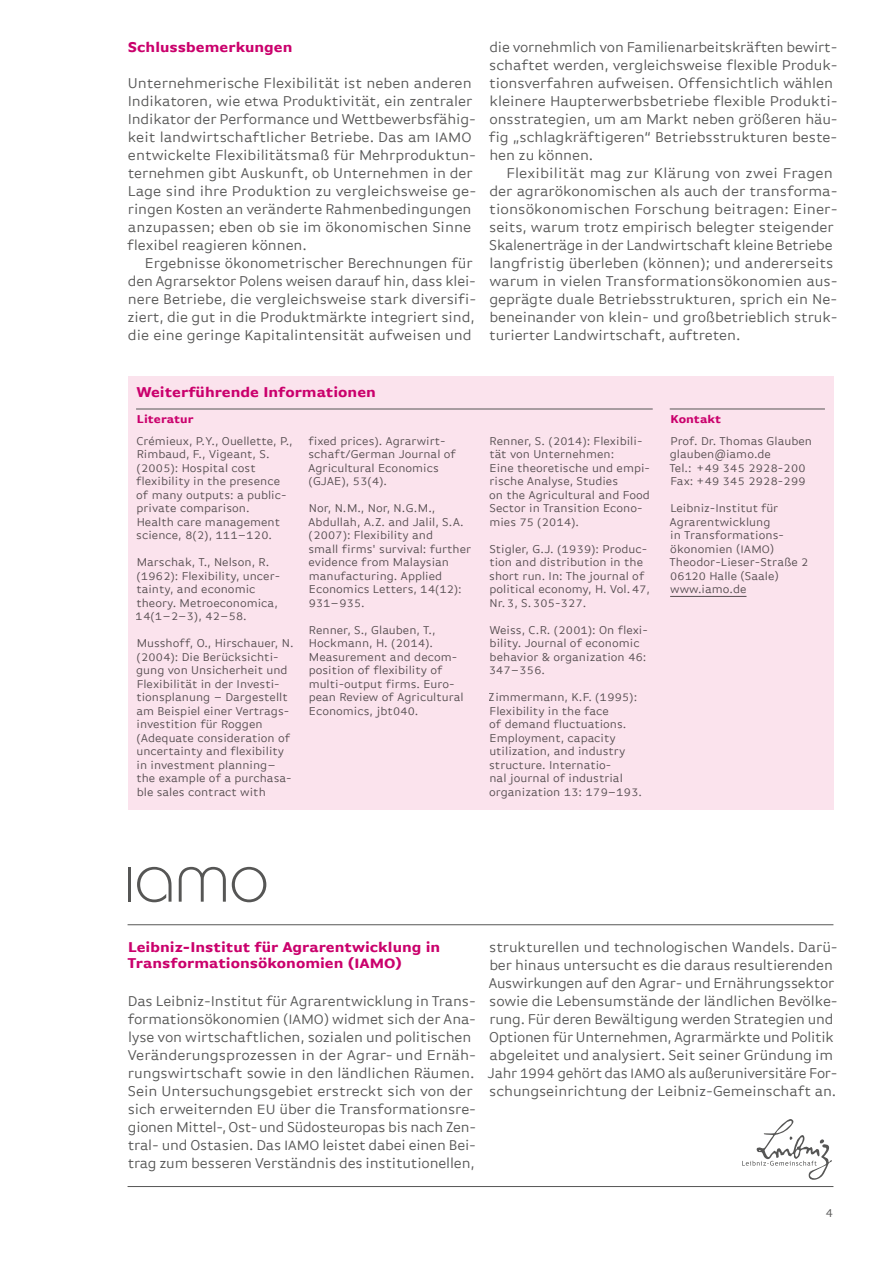
<style>
.page{position:relative;width:893px;height:1263px;background:#fff}
.page>*{position:absolute;margin:0;border:0;box-sizing:border-box;transform-origin:0 0}
.t1{font:15px/18px "Basic Gothic Offc";letter-spacing:-.01em;color:#565655}
.t2{font:700 15px/15.8px "Basic Gothic Offc";color:#ca006c}
.t3{font:12px/13.5px "Basic Gothic Offc";color:#565655}
.t4{font:700 12px "Basic Gothic Offc";color:#ca006c}
.t5{font:11.4px/13.5px "Basic Gothic Offc";letter-spacing:-.03em;color:#565655;scale:1.05 1}
.s1{font-size:14.25px}
.s2{font-size:11.4px}
.s3{font-size:12px}
.s4{font-size:14.7px}
.s5{font-size:14.4px}
</style>
<div class="page">
<div style="left:128px;top:376px;width:705px;height:433px;background:#fbe3ed"></div>
<hr style="left:136px;top:409px;width:517px;height:1px;background:#565655">
<hr style="left:670px;top:596px;width:76px;height:1px;background:#565655">
<hr style="left:670px;top:409px;width:155px;height:1px;background:#565655">
<hr style="left:128px;top:924px;width:705px;height:1px;background:#565655">
<hr style="left:128px;top:1186px;width:705px;height:1px;background:#565655">
<svg style="left:179px;top:867px;width:87px;height:35px"></svg>
<svg style="left:137px;top:867px;width:35px;height:35px"></svg>
<hr style="left:128px;top:867px;width:3px;height:35px;background:#565655">
<svg style="left:742px;top:1119px;width:90px;height:61px"></svg>
<img style="left:224px;top:409px;width:445px;height:401px">
<p class="t2" style="left:128px;top:39px;width:166px">Schlussbemerkungen</p>
<p class="t1" style="left:127px;top:74px;width:351px">Unternehmerische Flexibilität ist neben anderen Indikatoren, wie etwa Produktivität, ein zentraler Indikator der Performance und Wettbewerbsfähig&shy;keit landwirtschaftlicher Betriebe. Das am <span class="s1">IAMO </span>entwickelte Flexibilitätsmaß für Mehrproduktun&shy;ternehmen gibt Auskunft, ob Unternehmen in der Lage sind ihre Produktion zu vergleichsweise ge&shy;ringen Kosten an veränderte Rahmenbedingungen anzupassen; eben ob sie im ökonomischen Sinne flexibel reagieren können.</p>
<p class="t1" style="left:127px;top:254px;width:350px;text-indent:17px">Ergebnisse ökonometrischer Berechnungen für den Agrarsektor Polens weisen darauf hin, dass klei&shy;nere Betriebe, die vergleichsweise stark diversifi&shy;ziert, die gut in die Produktmärkte integriert sind, die eine geringe Kapitalintensität aufweisen und</p>
<p class="t1" style="left:489px;top:38px;width:351px">die vornehmlich von Familienarbeitskräften bewirt&shy;schaftet werden, vergleichsweise flexible Produk&shy;tionsverfahren aufweisen. Offensichtlich wählen kleinere Haupterwerbsbetriebe flexible Produkti&shy;onsstrategien, um am Markt neben größeren häu&shy;fig „schlagkräftigeren“ Betriebsstrukturen beste&shy;hen zu können.</p>
<p class="t1" style="left:489px;top:164px;width:350px;text-indent:17px">Flexibilität mag zur Klärung von zwei Fragen der agrarökonomischen als auch der transforma&shy;tionsökonomischen Forschung beitragen: Einer&shy;seits, warum trotz empirisch belegter steigender Skalenerträge in der Landwirtschaft kleine Betriebe langfristig überleben (können); und andererseits warum in vielen Transformationsökonomien aus&shy;geprägte duale Betriebsstrukturen, sprich ein Ne&shy;beneinander von klein- und großbetrieblich struk&shy;turierter Landwirtschaft, auftreten.</p>
<p class="t2" style="left:136px;top:384px;width:241px">Weiterführende Informationen</p>
<p class="t4" style="left:137px;top:412px;width:58px">Literatur</p>
<p class="t3" style="left:136px;top:434px;width:158px">Crémieux, P.Y., Ouellette, P.,<br>Rimbaud, F., Vigeant, S. (<span class="s2">2005</span>): Hospital cost flexibility in the presence of many outputs: a public&shy;private comparison.<br>Health care management science, <span class="s2">8</span>(<span class="s2">2</span>), <span class="s2">111</span>–<span class="s2">120</span>.</p>
<p class="t3" style="left:136px;top:556px;width:145px">Marschak, T., Nelson, R. (<span class="s2">1962</span>): Flexibility, uncer&shy;tainty, and economic theory. Metroeconomica,</p>
<p class="t5" style="left:136px;top:610px;width:107px">14<span class="s3">(</span>1<span class="s3">–</span>2<span class="s3">–</span>3<span class="s3">),</span> 42<span class="s3">–</span>58<span class="s3">.</span></p>
<p class="t3" style="left:136px;top:637px;width:159px">Musshoff, O., Hirschauer, N. (<span class="s2">2004</span>): Die Berücksichti&shy;gung von Unsicherheit und<br>Flexibilität in der Investi&shy;tionsplanung – Dargestellt am Beispiel einer Vertrags&shy;investition für Roggen (Adequate consideration of uncertainty and flexibility in investment planning– the example of a purchasa&shy;ble sales contract with</p>
<p class="t3" style="left:308px;top:434px;width:149px">fixed prices). Agrarwirt&shy;schaft/German Journal of<br>Agricultural Economics (GJAE), <span class="s2">53</span>(<span class="s2">4</span>).</p>
<p class="t3" style="left:308px;top:502px;width:165px">Nor, N.M., Nor, N.G.M.,<br>Abdullah, A.Z. and Jalil, S.A. (<span class="s2">2007</span>): Flexibility and<br>small firms' survival: further evidence from Malaysian manufacturing. Applied<br>Economics Letters, <span class="s2">14</span>(<span class="s2">12</span>):</p>
<p class="t5" style="left:308px;top:597px;width:55px">931<span class="s3">–</span>935<span class="s3">.</span></p>
<p class="t3" style="left:309px;top:623px;width:157px">Renner, S., Glauben, T.,<br>Hockmann, H. (<span class="s2">2014</span>).<br>Measurement and decom&shy;position of flexibility of multi-output firms. Euro&shy;pean Review of Agricultural<br>Economics, jbt<span class="s2">040</span>.</p>
<p class="t3" style="left:489px;top:434px;width:162px">Renner, S. (<span class="s2">2014</span>): Flexibili&shy;tät von Unternehmen:<br>Eine theoretische und empi&shy;rische Analyse, Studies<br>on the Agricultural and Food<br>Sector in Transition Econo&shy;mies <span class="s2">75</span> (<span class="s2">2014</span>).</p>
<p class="t3" style="left:489px;top:542px;width:162px">Stigler, G.J. (<span class="s2">1939</span>): Produc&shy;tion and distribution in the short run. In: The journal of political economy, H. Vol.<span class="s2">47</span>,<br>Nr. <span class="s2">3</span>, S. <span class="s2">305</span>-<span class="s2">327</span>.</p>
<p class="t3" style="left:489px;top:623px;width:160px">Weiss, C.R. (<span class="s2">2001</span>): On flexi&shy;bility. Journal of economic behavior &amp; organization <span class="s2">46</span>:</p>
<p class="t5" style="left:489px;top:664px;width:55px">347<span class="s3">–</span>356<span class="s3">.</span></p>
<p class="t3" style="left:489px;top:691px;width:155px">Zimmermann, K.F. (<span class="s2">1995</span>):<br>Flexibility in the face<br>of demand fluctuations.<br>Employment, capacity utilization, and industry structure. Internatio-<br>nal journal of industrial organization <span class="s2">13</span>: <span class="s2">179</span>–<span class="s2">193</span>.</p>
<p class="t4" style="left:670px;top:412px;width:52px">Kontakt</p>
<p class="t3" style="left:670px;top:434px;width:144px">Prof. Dr. Thomas Glauben glauben@iamo.de</p>
<p class="t5" style="left:669px;top:461px;width:131px"><span class="s3">Tel.: +</span>49 345 2928<span class="s3">-</span>200<br><span class="s3">Fax: +</span>49 345 2928<span class="s3">-</span>299</p>
<p class="t3" style="left:669px;top:502px;width:140px">Leibniz-Institut für<br>Agrarentwicklung<br>in Transformations&shy;ökonomien (<span class="s2">IAMO</span>)<br>Theodor-Lieser-Straße <span class="s2">2<br>06120</span> Halle (Saale) www.iamo.de</p>
<p class="t2" style="left:128px;top:939px;width:314px">Leibniz-Institut für Agrarentwicklung in<br>Transformationsökonomien <span class="s4">(</span><span class="s1">IAMO</span><span class="s4">)</span></p>
<p class="t1" style="left:127px;top:992px;width:350px">Das Leibniz-Institut für Agrarentwicklung in Trans&shy;formationsökonomien <span class="s5">(</span><span class="s1">IAMO</span><span class="s5">)</span> widmet sich der Ana&shy;lyse von wirtschaftlichen, sozialen und politischen Veränderungsprozessen in der Agrar- und Ernäh&shy;rungswirtschaft sowie in den ländlichen Räumen.<br>Sein Untersuchungsgebiet erstreckt sich von der sich erweiternden <span class="s1">EU</span> über die Transformationsre&shy;gionen Mittel-, Ost- und Südosteuropas bis nach Zen&shy;tral- und Ostasien. Das <span class="s1">IAMO</span> leistet dabei einen Bei&shy;trag zum besseren Verständnis des institutionellen,</p>
<p class="t1" style="left:488px;top:938px;width:352px">strukturellen und technologischen Wandels. Darü&shy;ber hinaus untersucht es die daraus resultierenden Auswirkungen auf den Agrar- und Ernährungssektor sowie die Lebensumstände der ländlichen Bevölke&shy;rung. Für deren Bewältigung werden Strategien und Optionen für Unternehmen, Agrarmärkte und Politik abgeleitet und analysiert. Seit seiner Gründung im Jahr <span class="s1">1994</span> gehört das <span class="s1">IAMO</span> als außeruniversitäre For&shy;schungseinrichtung der Leibniz-Gemeinschaft an.</p>
<p class="t3" style="left:825px;top:1206px;width:9px">4</p>
</div>
